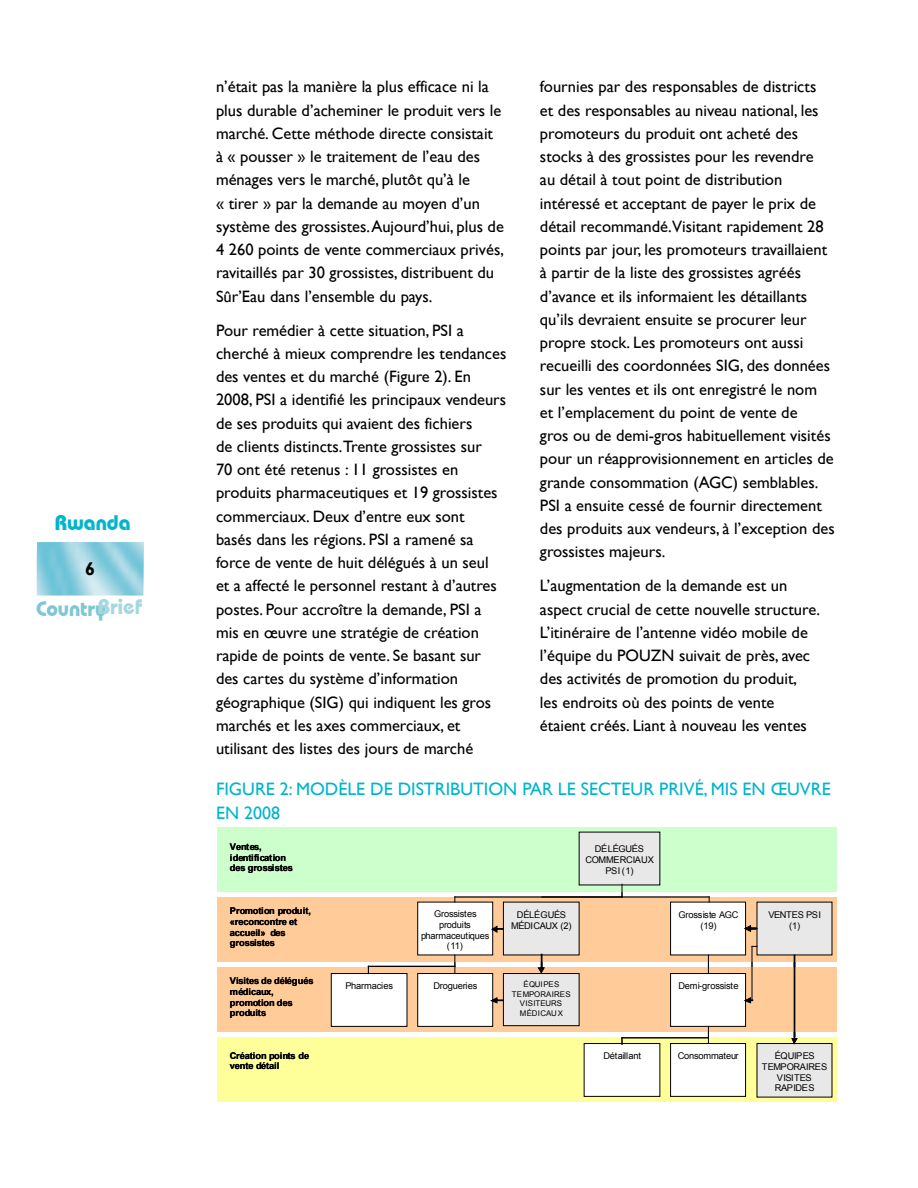
<style>
.page{position:relative;width:918px;height:1188px;background:#fff}
.page>*{position:absolute;margin:0;border:0;box-sizing:border-box;transform-origin:0 0}
.t1{font:700 21px "Bauhaus IT Cby BT";letter-spacing:-.005em;color:#80c6d4}
.t2{font:700 21px "Bauhaus IT Cby BT";color:#00b5cc}
.t3{font:18px/24px "Gill Sans";color:#00b5cc}
.t4{font:700 18px "Gill Sans";color:#000}
.t5{font:16.5px/23.2px "Gill Sans";color:#000}
.t6{font:9.3px/10.6px "Arial";letter-spacing:-.02em;color:#000;text-align:center}
.t7{font:700 9.3px/10.6px "Arial";letter-spacing:-.02em;color:#000}
.t8{font:9.3px/10.6px "Arial";letter-spacing:-.05em;color:#000;text-align:center}
.t9{font:7.8px/9.8px "Arial";letter-spacing:.005em;color:#000;text-align:center}
.s1{color:#a6d7e1}
</style>
<div class="page">
<img style="left:37px;top:542px;width:107px;height:54px">
<svg style="left:217px;top:827px;width:620px;height:275px"></svg>
<div style="left:217px;top:827px;width:619px;height:64px;background:#cfc"></div>
<div style="left:217px;top:897px;width:619px;height:64px;background:#fc9"></div>
<div style="left:217px;top:967px;width:619px;height:64px;background:#fc9"></div>
<div style="left:217px;top:1037px;width:619px;height:64px;background:#ff9"></div>
<div style="left:579px;top:832px;width:81px;height:53px;background:#e8e8e8"></div>
<div style="left:418px;top:902px;width:75px;height:53px;background:#fff"></div>
<div style="left:417px;top:902px;width:76px;height:53px;border:1px solid #000"></div>
<div style="left:503px;top:902px;width:76px;height:53px;background:#e8e8e8"></div>
<div style="left:671px;top:902px;width:75px;height:53px;background:#fff"></div>
<div style="left:670px;top:902px;width:76px;height:53px;border:1px solid #000"></div>
<div style="left:757px;top:902px;width:75px;height:53px;background:#e8e8e8"></div>
<div style="left:418px;top:974px;width:75px;height:52px;background:#fff"></div>
<div style="left:417px;top:973px;width:76px;height:54px;border:1px solid #000"></div>
<div style="left:331px;top:974px;width:76px;height:52px;background:#fff"></div>
<div style="left:331px;top:973px;width:76px;height:54px;border:1px solid #000"></div>
<div style="left:503px;top:974px;width:76px;height:52px;background:#e8e8e8"></div>
<div style="left:503px;top:973px;width:76px;height:53px;border:1px solid #000"></div>
<div style="left:671px;top:974px;width:75px;height:52px;background:#fff"></div>
<div style="left:670px;top:973px;width:76px;height:54px;border:1px solid #000"></div>
<div style="left:584px;top:1044px;width:76px;height:52px;background:#fff"></div>
<div style="left:584px;top:1043px;width:76px;height:54px;border:1px solid #000"></div>
<div style="left:757px;top:1044px;width:75px;height:53px;background:#e8e8e8"></div>
<div style="left:671px;top:1044px;width:75px;height:52px;background:#fff"></div>
<div style="left:670px;top:1043px;width:76px;height:54px;border:1px solid #000"></div>
<hr style="left:455px;top:897px;width:167px;height:1px;background:#000">
<svg style="left:622px;top:884px;width:1px;height:13px"></svg>
<hr style="left:542px;top:897px;width:167px;height:1px;background:#000">
<svg style="left:455px;top:955px;width:1px;height:19px"></svg>
<hr style="left:368px;top:966px;width:87px;height:1px;background:#000">
<hr style="left:622px;top:1037px;width:86px;height:1px;background:#000">
<svg style="left:708px;top:1026px;width:1px;height:18px"></svg>
<svg style="left:708px;top:955px;width:1px;height:19px"></svg>
<svg style="left:491px;top:926px;width:13px;height:7px"></svg>
<svg style="left:491px;top:997px;width:13px;height:7px"></svg>
<svg style="left:744px;top:925px;width:14px;height:7px"></svg>
<svg style="left:538px;top:953px;width:7px;height:21px"></svg>
<svg style="left:791px;top:954px;width:7px;height:90px"></svg>
<hr style="left:752px;top:946px;width:1px;height:54px;background:#000">
<svg style="left:744px;top:997px;width:9px;height:7px"></svg>
<p class="t2" style="left:55px;top:510px;width:77px">Rwanda</p>
<p class="t4" style="left:85px;top:558px;width:11px">6</p>
<p class="t1" style="left:36px;top:596px;width:108px">Country<span class="s1">Brief</span></p>
<p class="t5" style="left:216px;top:75px;width:290px">n’était pas la manière la plus efficace ni la plus durable d’acheminer le produit vers le marché. Cette méthode directe consistait à « pousser » le traitement de l’eau des ménages vers le marché, plutôt qu’à le<br>« tirer » par la demande au moyen d’un système des grossistes. Aujourd’hui, plus de 4 260 points de vente commerciaux privés, ravitaillés par 30 grossistes, distribuent du Sûr’Eau dans l’ensemble du pays.</p>
<p class="t5" style="left:216px;top:318px;width:292px">Pour remédier à cette situation, PSI a cherché à mieux comprendre les tendances des ventes et du marché (Figure 2). En 2008, PSI a identifié les principaux vendeurs de ses produits qui avaient des fichiers<br>de clients distincts.Trente grossistes sur<br>70 ont été retenus : 11 grossistes en produits pharmaceutiques et 19 grossistes commerciaux. Deux d’entre eux sont<br>basés dans les régions. PSI a ramené sa force de vente de huit délégués à un seul<br>et a affecté le personnel restant à d’autres postes. Pour accroître la demande, PSI a mis en œuvre une stratégie de création rapide de points de vente. Se basant sur des cartes du système d’information géographique (SIG) qui indiquent les gros marchés et les axes commerciaux, et utilisant des listes des jours de marché</p>
<p class="t5" style="left:540px;top:75px;width:296px">fournies par des responsables de districts<br>et des responsables au niveau national, les promoteurs du produit ont acheté des stocks à des grossistes pour les revendre<br>au détail à tout point de distribution intéressé et acceptant de payer le prix de détail recommandé.Visitant rapidement 28 points par jour, les promoteurs travaillaient à partir de la liste des grossistes agréés d’avance et ils informaient les détaillants qu’ils devraient ensuite se procurer leur propre stock. Les promoteurs ont aussi recueilli des coordonnées SIG, des données sur les ventes et ils ont enregistré le nom<br>et l’emplacement du point de vente de<br>gros ou de demi-gros habituellement visités pour un réapprovisionnement en articles de grande consommation (AGC) semblables.<br>PSI a ensuite cessé de fournir directement des produits aux vendeurs, à l’exception des grossistes majeurs.</p>
<p class="t5" style="left:540px;top:574px;width:282px">L’augmentation de la demande est un aspect crucial de cette nouvelle structure.<br>L’itinéraire de l’antenne vidéo mobile de l’équipe du POUZN suivait de près, avec des activités de promotion du produit,<br>les endroits où des points de vente étaient créés. Liant à nouveau les ventes</p>
<p class="t3" style="left:216px;top:777px;width:616px">FIGURE 2: MODÈLE DE DISTRIBUTION PAR LE SECTEUR PRIVÉ, MIS EN ŒUVRE<br>EN 2008</p>
<p class="t7" style="left:230px;top:842px;width:65px">Ventes, identification des grossistes</p>
<p class="t7" style="left:230px;top:906px;width:83px">Promotion produit, «reconcontre et accueil» des grossistes</p>
<p class="t7" style="left:230px;top:976px;width:85px">Visites de délégués médicaux, promotion des produits</p>
<p class="t7" style="left:230px;top:1050px;width:81px">Création points de vente détail</p>
<p class="t6" style="left:586px;top:844px;width:70px">DÉLÉGUÉS<br>COMMERCIAUX<br>PSI (1)</p>
<p class="t6" style="left:421px;top:909px;width:70px">Grossistes produits pharmaceutiques (11)</p>
<p class="t6" style="left:511px;top:909px;width:62px">DÉLÉGUÉS<br>MÉDICAUX (2)</p>
<p class="t6" style="left:678px;top:909px;width:62px">Grossiste AGC (19)</p>
<p class="t8" style="left:768px;top:909px;width:54px">VENTES PSI (1)</p>
<p class="t6" style="left:346px;top:980px;width:49px">Pharmacies</p>
<p class="t6" style="left:433px;top:980px;width:45px">Drogueries</p>
<p class="t9" style="left:512px;top:980px;width:60px">ÉQUIPES<br>TEMPORAIRES<br>VISITEURS<br>MÉDICAUX</p>
<p class="t6" style="left:678px;top:981px;width:62px">Demi-grossiste</p>
<p class="t6" style="left:603px;top:1051px;width:39px">Détaillant</p>
<p class="t6" style="left:762px;top:1051px;width:67px">ÉQUIPES<br>TEMPORAIRES<br>VISITES<br>RAPIDES</p>
<p class="t6" style="left:678px;top:1051px;width:62px">Consommateur</p>
</div>
